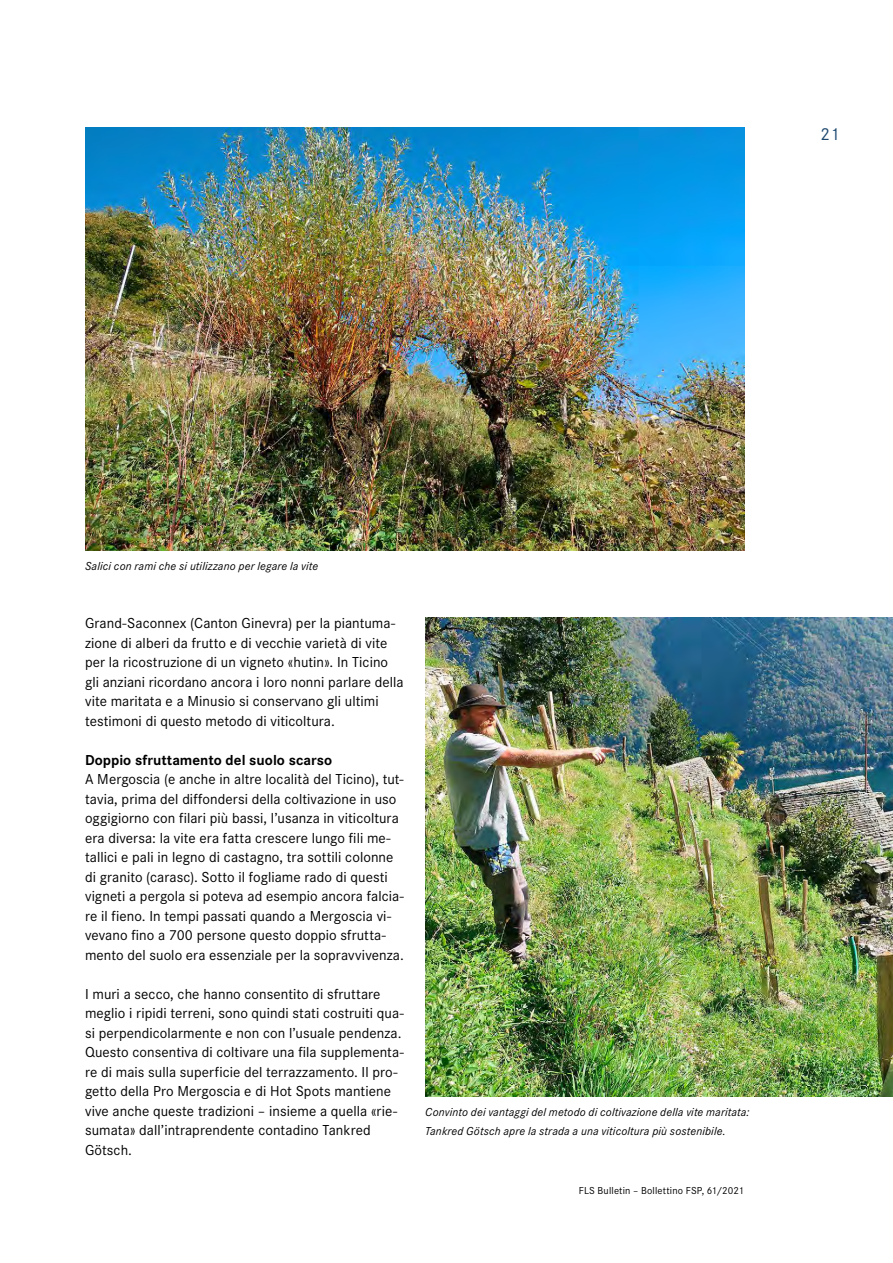
<style>
.page{position:relative;width:893px;height:1263px;background:#fff}
.page>*{position:absolute;margin:0;border:0;box-sizing:border-box;transform-origin:0 0}
.t1{font:18px "Corporate S";color:#1d4970}
.t2{font:15px/19.5px "Corporate S";letter-spacing:.005em;color:#000}
.t3{font:700 15px "Corporate S";color:#000}
.t4{font:italic 12px/19.5px "Corporate S";letter-spacing:.01em;color:#000}
.t5{font:10.5px "Corporate S";letter-spacing:.015em;color:#000}
</style>
<div class="page">
<img style="left:85px;top:128px;width:659px;height:422px">
<img style="left:425px;top:618px;width:468px;height:478px">
<p class="t1" style="left:821px;top:122px;width:21px">21</p>
<p class="t4" style="left:85px;top:556px;width:235px">Salici con rami che si utilizzano per legare la vite</p>
<p class="t2" style="left:85px;top:613px;width:320px">Grand-Saconnex (Canton Ginevra) per la piantuma&shy;zione di alberi da frutto e di vecchie varietà di vite per la ricostruzione di un vigneto «hutin». In Ticino gli anziani ricordano ancora i loro nonni parlare della vite maritata e a Minusio si conservano gli ultimi testimoni di questo metodo di viticoltura.</p>
<p class="t3" style="left:85px;top:749px;width:249px">Doppio sfruttamento del suolo scarso</p>
<p class="t2" style="left:85px;top:769px;width:320px">A Mergoscia (e anche in altre località del Ticino), tut&shy;tavia, prima del diffondersi della coltivazione in uso oggigiorno con filari più bassi, l’usanza in viticoltura era diversa: la vite era fatta crescere lungo fili me&shy;tallici e pali in legno di castagno, tra sottili colonne di granito (carasc). Sotto il fogliame rado di questi vigneti a pergola si poteva ad esempio ancora falcia&shy;re il fieno. In tempi passati quando a Mergoscia vi&shy;vevano fino a 700 persone questo doppio sfrutta&shy;mento del suolo era essenziale per la sopravvivenza.</p>
<p class="t2" style="left:85px;top:984px;width:320px">I muri a secco, che hanno consentito di sfruttare meglio i ripidi terreni, sono quindi stati costruiti qua&shy;si perpendicolarmente e non con l’usuale pendenza.<br>Questo consentiva di coltivare una fila supplementa&shy;re di mais sulla superficie del terrazzamento. Il pro&shy;getto della Pro Mergoscia e di Hot Spots mantiene vive anche queste tradizioni – insieme a quella «rie&shy;sumata» dall’intraprendente contadino Tankred Götsch.</p>
<p class="t4" style="left:425px;top:1102px;width:326px">Convinto dei vantaggi del metodo di coltivazione della vite maritata:<br>Tankred Götsch apre la strada a una viticoltura più sostenibile.</p>
<p class="t5" style="left:579px;top:1183px;width:167px">FLS Bulletin – Bollettino FSP, 61/2021</p>
</div>
